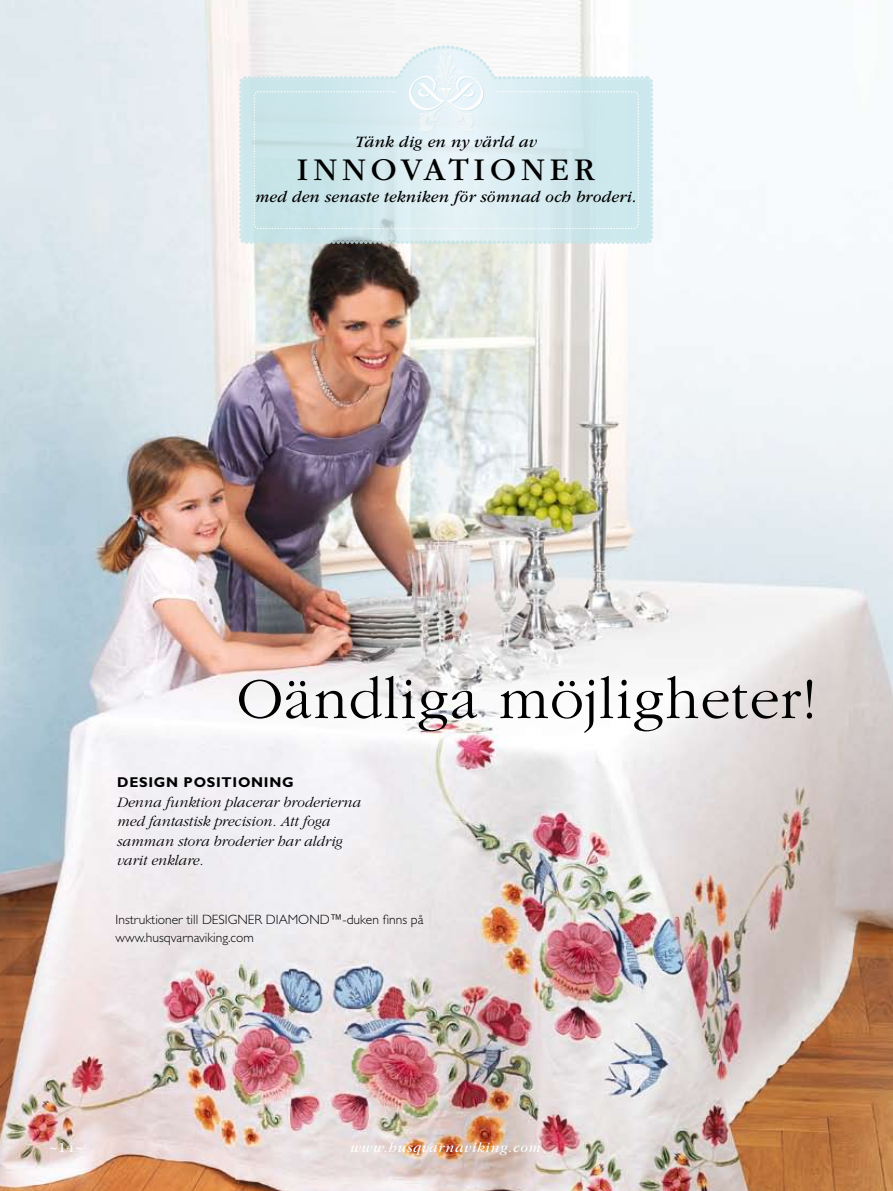
<style>
.page{position:relative;width:893px;height:1191px;background:#fff}
.page>*{position:absolute;margin:0;border:0;box-sizing:border-box;transform-origin:0 0}
.t1{font:60px "ITC Garamond MM 300 625";color:#000}
.t2{font:33px "ITC Garamond MM 405 625";color:#000}
.t3{font:16.5px "ITC Garamond MM It 405 625";letter-spacing:.01em;color:#000}
.t4{font:15px/19.5px "ITC Garamond MM It 300 625";color:#000}
.t5{font:14.25px "ITC Garamond MM It 405 625";letter-spacing:.05em;color:#fff}
.t6{font:700 14.25px "Gill Sans";letter-spacing:.05em;color:#000}
.t7{font:14.25px "ITC Garamond MM 405 625";color:#fff}
.t8{font:300 13.5px/18px "Gill Sans";color:#000}
</style>
<div class="page">
<img style="left:0;top:0;width:893px;height:1191px">
<svg style="left:239px;top:45px;width:414px;height:199px"></svg>
<svg style="left:254px;top:91px;width:385px;height:138px;background:#d3e9ed"></svg>
<svg style="left:337px;top:47px;width:149px;height:85px"></svg>
<p class="t3" style="left:355px;top:133px;width:183px">Tänk dig en ny värld av</p>
<h2 class="t2" style="left:297px;top:151px;width:44px">INNOVATION</h2>
<h2 class="t2" style="left:550px;top:151px;width:46px">ER</h2>
<p class="t3" style="left:255px;top:188px;width:383px">med den senaste tekniken för sömnad och broderi.</p>
<h1 class="t1" style="left:237px;top:666px;width:583px">Oändliga möjligheter!</h1>
<p class="t6" style="left:117px;top:774px;width:33px">DESIGN</p>
<p class="t6" style="left:184px;top:774px;width:112px">POSITIONING</p>
<p class="t4" style="left:117px;top:792px;width:245px">Denna funktion placerar broderierna med fantastisk precision. Att foga samman stora broderier har aldrig varit enklare.</p>
<p class="t8" style="left:116px;top:910px;width:309px">Instruktioner till DESIGNER DIAMOND™-duken finns på www.husqvarnaviking.com</p>
<p class="t7" style="left:50px;top:1139px;width:35px">~14~</p>
<p class="t5" style="left:350px;top:1139px;width:192px">www.husqvarnaviking.com</p>
</div>
